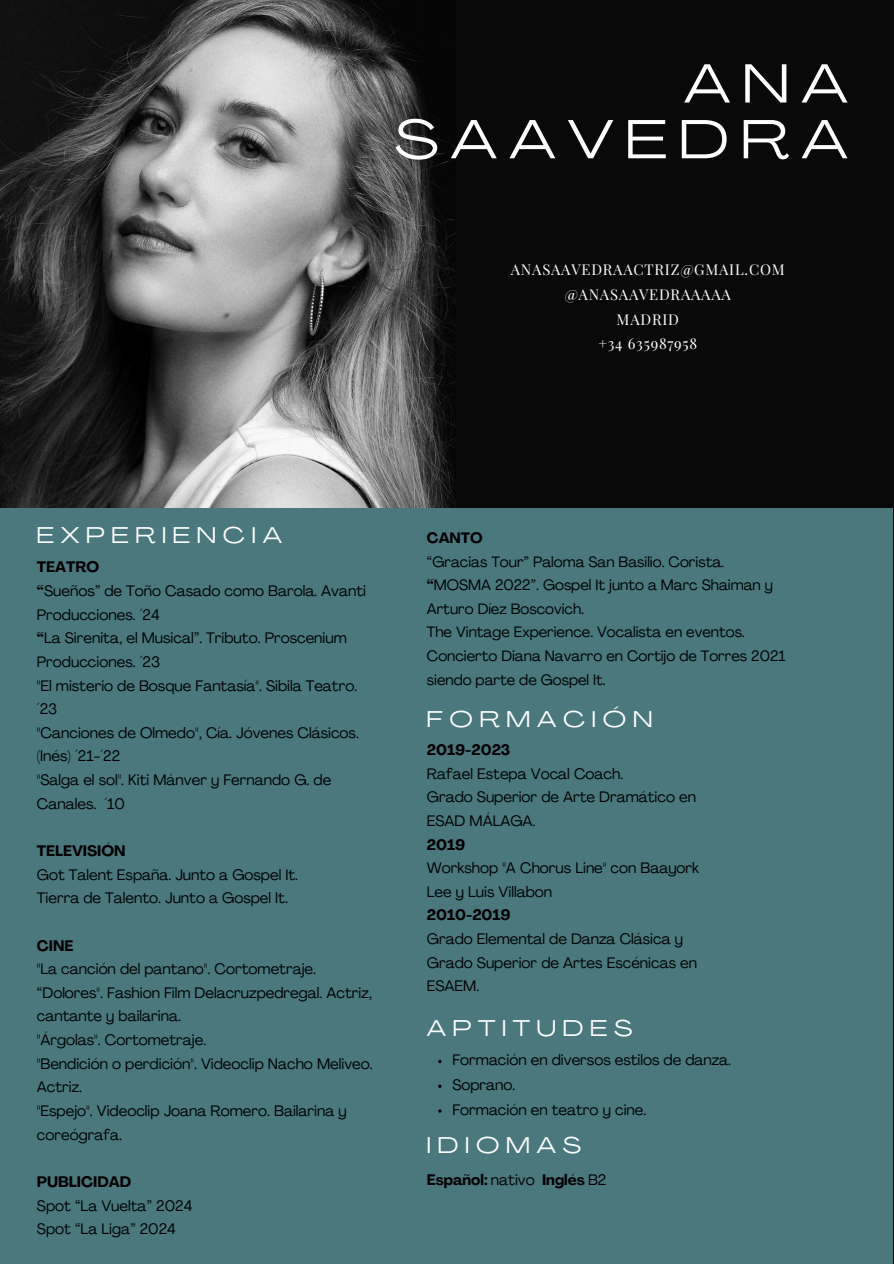
<style>
.page{position:relative;width:894px;height:1264px;background:#fff}
.page>*{position:absolute;margin:0;border:0;box-sizing:border-box;transform-origin:0 0}
.t1{font:54.15px/55.8px "Agrandir Grand";letter-spacing:.225em;color:#fff;text-align:right}
.t2{font:22.5px "Agrandir Grand";letter-spacing:.3em;color:#fff}
.t3{font:15px/23.7px "Agrandir";color:#000}
.t4{font:700 15px "Agrandir";color:#000}
.t5{font:14.85px/23.7px "Agrandir";color:#000}
.t6{font:14.85px/24.8px "Playfair Display";letter-spacing:.05em;color:#fff;text-align:center}
.t7{font:700 14.85px "Agrandir";color:#000}
.s1{font-weight:700}
.s2{font-weight:400}
</style>
<div class="page">
<div style="left:0;top:0;width:893px;height:1263px;background:#090909"></div>
<div style="left:0;top:508px;width:892px;height:755px;background:#4a787d"></div>
<img style="left:0;top:0;width:455px;height:507px">
<h2 class="t1" style="left:394px;top:61px;width:454px">ANA<br>SAAVEDRA</h2>
<p class="t6" style="left:510px;top:257px;width:275px">ANASAAVEDRAACTRIZ@GMAIL.COM @ANASAAVEDRAAAAA<br>MADRID<br>+34 635987958</p>
<p class="t2" style="left:37px;top:526px;width:246px">EXPERIENCIA</p>
<p class="t3" style="left:37px;top:556px;width:330px"><span class="s1">TEATRO<br>“</span>Sueños” de Toño Casado como Barola. Avanti<br>Producciones. ´24<br><span class="s1">“</span>La Sirenita, el Musical”. Tributo. Proscenium<br>Producciones. ´23<br><span class="s1">"</span>El misterio de Bosque Fantasía". Sibila Teatro. ´23<br>"Canciones de Olmedo", Cía. Jóvenes Clásicos. (Inés) ´21-´22<br>"Salga el sol". Kiti Mánver y Fernando G. de<br>Canales. ´10</p>
<p class="t4" style="left:37px;top:844px;width:90px">TELEVISIÓN</p>
<p class="t3" style="left:37px;top:864px;width:263px">Got Talent España. Junto a Gospel It.<br>Tierra de Talento. Junto a Gospel It.</p>
<p class="t3" style="left:37px;top:934px;width:337px"><span class="s1">CINE<br>"</span>La canción del pantano". Cortometraje. “Dolores". Fashion Film Delacruzpedregal. Actriz, cantante y bailarina.<br>"Árgolas". Cortometraje.<br>"Bendición o perdición". Videoclip Nacho Meliveo.<br>Actriz.<br>"Espejo". Videoclip Joana Romero. Bailarina y coreógrafa.</p>
<p class="t4" style="left:37px;top:1175px;width:96px">PUBLICIDAD</p>
<p class="t3" style="left:37px;top:1194px;width:157px">Spot “La Vuelta” 2024<br>Spot “La Liga” 2024</p>
<h2 class="t7" style="left:427px;top:531px;width:57px">CANTO</h2>
<p class="t5" style="left:427px;top:551px;width:298px">“Gracias Tour” Paloma San Basilio. Corista.</p>
<p class="t5" style="left:427px;top:574px;width:347px"><span class="s1">“</span>MOSMA 2022”. Gospel It junto a Marc Shaiman y<br>Arturo Díez Boscovich.</p>
<p class="t5" style="left:427px;top:622px;width:319px">The Vintage Experience. Vocalista en eventos.</p>
<h2 class="t5" style="left:427px;top:645px;width:360px">Concierto Diana Navarro en Cortijo de Torres 2021 siendo parte de Gospel It.</h2>
<h1 class="t2" style="left:427px;top:709px;width:227px">FORMACIÓN</h1>
<p class="t4" style="left:427px;top:743px;width:85px">2019-2023</p>
<p class="t3" style="left:427px;top:763px;width:270px">Rafael Estepa Vocal Coach.<br>Grado Superior de Arte Dramático en<br>ESAD MÁLAGA.</p>
<p class="t4" style="left:427px;top:838px;width:40px">2019</p>
<p class="t3" style="left:427px;top:857px;width:274px">Workshop "A Chorus Line" con Baayork<br>Lee y Luis Villabon</p>
<p class="t4" style="left:427px;top:909px;width:85px">2010-2019</p>
<p class="t3" style="left:427px;top:928px;width:272px">Grado Elemental de Danza Clásica y<br>Grado Superior de Artes Escénicas en<br>ESAEM.</p>
<p class="t2" style="left:427px;top:1019px;width:207px">APTITUDES</p>
<h3 class="t3" style="left:452px;top:1049px;width:280px">Formación en diversos estilos de danza.</h3>
<h2 class="t3" style="left:452px;top:1074px;width:65px">Soprano.</h2>
<p class="t3" style="left:452px;top:1099px;width:195px">Formación en teatro y cine.</p>
<p class="t2" style="left:427px;top:1136px;width:155px">IDIOMAS</p>
<p class="t4" style="left:427px;top:1173px;width:181px">Español: <span class="s2">nativo</span> Inglés <span class="s2">B2</span></p>
</div>
